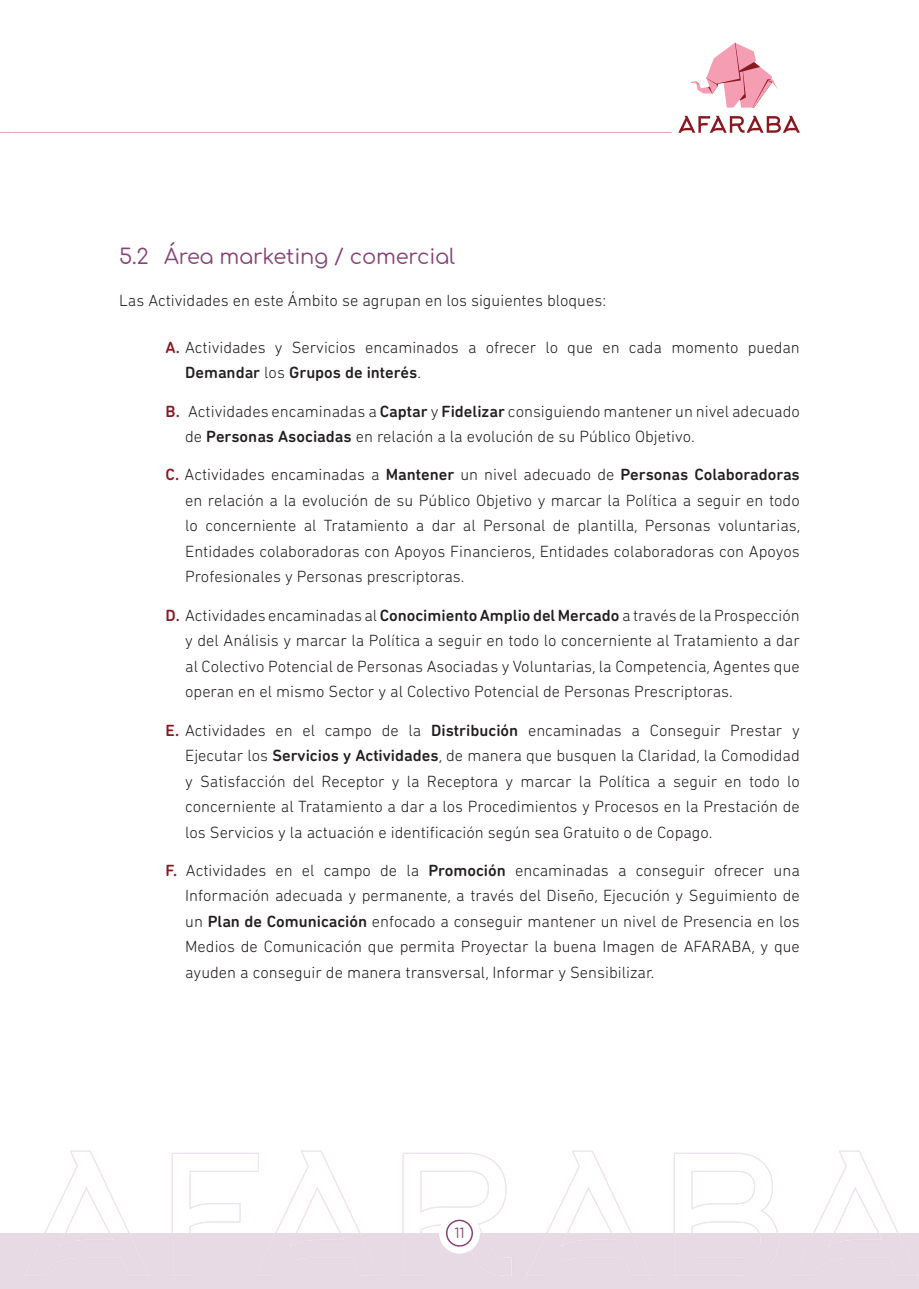
<style>
.page{position:relative;width:919px;height:1289px;background:#fff}
.page>*{position:absolute;margin:0;border:0;box-sizing:border-box;transform-origin:0 0}
._1_1{font:21px "Comfortaa";letter-spacing:-.01em;color:#874377}
.Puntos{font:300 16.5px/25.5px "DIN Next Rounded LT Pro";color:#231f20;text-align:justify}
.TEXTO_NORMAL{font:300 16.5px "DIN Next Rounded LT Pro";color:#231f20}
.t1{font:13.5px "Comfortaa";color:#874377}
.s1{font-weight:500;color:#891921}
.s2{font-weight:500}
</style>
<div class="page">
<div style="left:0;top:1233px;width:918px;height:55px;background:#e7dae4"></div>
<svg style="left:24px;top:1150px;width:894px;height:126px"></svg>
<div style="left:440px;top:1213px;width:39px;height:39px;background:#fff;border-radius:50%"></div>
<div style="left:439px;top:1212px;width:41px;height:41px;border:2px solid #fff;border-radius:50%"></div>
<div style="left:446px;top:1219px;width:27px;height:27px;border:2px solid #874377;border-radius:50%"></div>
<svg style="left:690px;top:43px;width:87px;height:65px"></svg>
<svg style="left:678px;top:116px;width:121px;height:17px"></svg>
<svg style="left:0;top:132px;width:13px;height:1px"></svg>
<hr style="left:13px;top:132px;width:658px;height:1px;background:#f59db3">
<p class="_1_1" style="left:119px;top:237px;width:337px">5.2 Área marketing / comercial</p>
<p class="TEXTO_NORMAL" style="left:119px;top:291px;width:488px">Las Actividades en este Ámbito se agrupan en los siguientes bloques:</p>
<p class="Puntos" style="left:185px;top:334px;width:616px;text-indent:-20px"><span class="s1">A.</span> Actividades y Servicios encaminados a ofrecer lo que en cada momento puedan<br><span class="s2">Demandar</span> los <span class="s2">Grupos de interés</span>.</p>
<p class="Puntos" style="left:185px;top:398px;width:616px;text-indent:-19px"><span class="s1">B.</span> Actividades encaminadas a <span class="s2">Captar</span> y <span class="s2">Fidelizar</span> consiguiendo mantener un nivel adecuado de <span class="s2">Personas Asociadas</span> en relación a la evolución de su Público Objetivo.</p>
<p class="Puntos" style="left:185px;top:462px;width:616px;text-indent:-20px"><span class="s1">C.</span> Actividades encaminadas a <span class="s2">Mantener</span> un nivel adecuado de <span class="s2">Personas Colaboradoras </span>en relación a la evolución de su Público Objetivo y marcar la Política a seguir en todo lo concerniente al Tratamiento a dar al Personal de plantilla, Personas voluntarias, Entidades colaboradoras con Apoyos Financieros, Entidades colaboradoras con Apoyos Profesionales y Personas prescriptoras.</p>
<p class="Puntos" style="left:185px;top:602px;width:616px;text-indent:-20px"><span class="s1">D.</span> Actividades encaminadas al <span class="s2">Conocimiento Amplio del Mercado</span> a través de la Prospección y del Análisis y marcar la Política a seguir en todo lo concerniente al Tratamiento a dar al Colectivo Potencial de Personas Asociadas y Voluntarias, la Competencia, Agentes que operan en el mismo Sector y al Colectivo Potencial de Personas Prescriptoras.</p>
<p class="Puntos" style="left:185px;top:717px;width:616px;text-indent:-20px"><span class="s1">E.</span> Actividades en el campo de la <span class="s2">Distribución</span> encaminadas a Conseguir Prestar y Ejecutar los <span class="s2">Servicios y Actividades</span>, de manera que busquen la Claridad, la Comodidad y Satisfacción del Receptor y la Receptora y marcar la Política a seguir en todo lo concerniente al Tratamiento a dar a los Procedimientos y Procesos en la Prestación de los Servicios y la actuación e identificación según sea Gratuito o de Copago.</p>
<p class="Puntos" style="left:185px;top:857px;width:616px;text-indent:-19px"><span class="s1">F.</span> Actividades en el campo de la <span class="s2">Promoción</span> encaminadas a conseguir ofrecer una Información adecuada y permanente, a través del Diseño, Ejecución y Seguimiento de un <span class="s2">Plan de Comunicación</span> enfocado a conseguir mantener un nivel de Presencia en los Medios de Comunicación que permita Proyectar la buena Imagen de AFARABA, y que ayuden a conseguir de manera transversal, Informar y Sensibilizar.</p>
<p class="t1" style="left:454px;top:1220px;width:12px">11</p>
</div>
